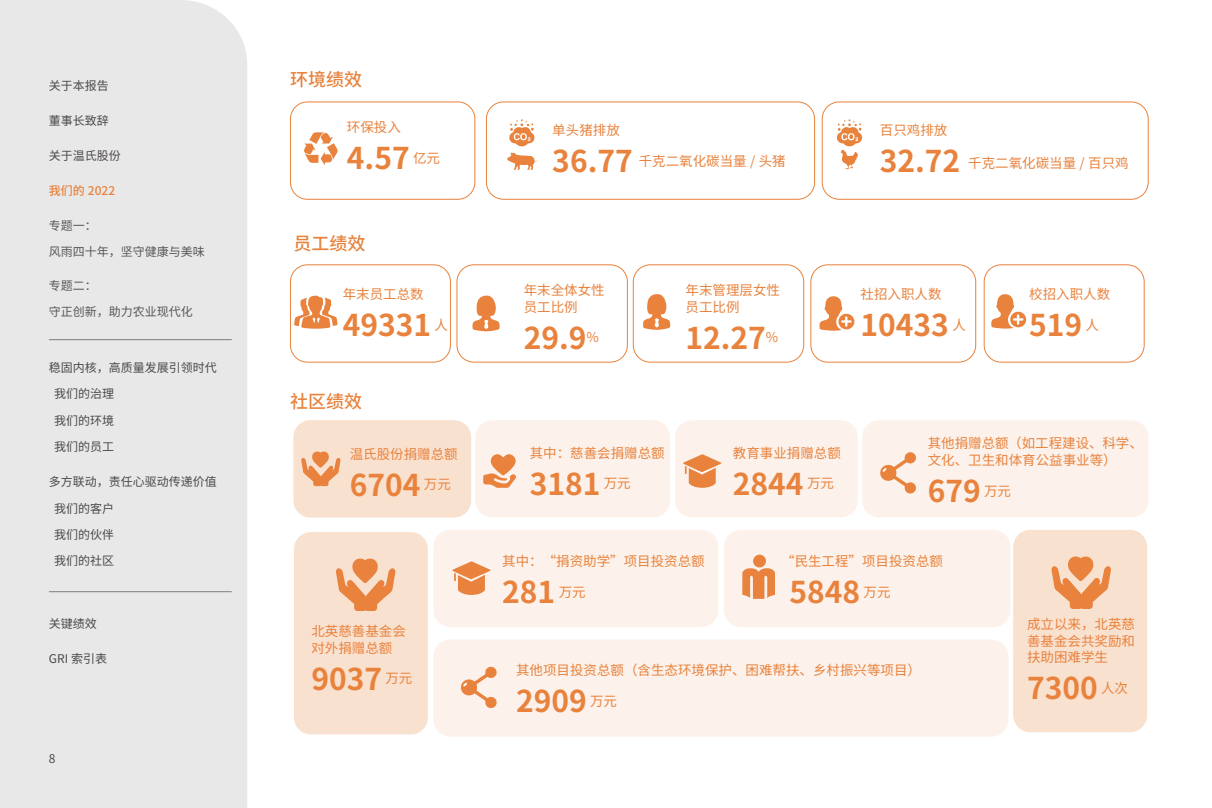
<style>
.page{position:relative;width:1212px;height:808px;background:#fff}
.page>*{position:absolute;margin:0;border:0;box-sizing:border-box;transform-origin:0 0}
.t1{font:700 30px "Source Han Sans CN";color:#e8823c}
.t2{font:500 18px "Source Han Sans CN";color:#e8823c}
.t3{font:13.5px/16.5px "Source Han Sans CN";color:#e8823c}
.t4{font:12px/26.4px "Source Han Sans CN";color:#4c4948}
.t5{font:12px/26px "Source Han Sans CN";color:#595757}
.t6{font:500 12px "Source Han Sans CN";color:#e8823c}
</style>
<div class="page">
<div style="left:0;top:0;width:247px;height:808px;background:#e8e8e8"></div>
<hr style="left:49px;top:339px;width:183px;height:1px;background:#898989">
<hr style="left:49px;top:591px;width:183px;height:1px;background:#898989">
<div style="left:290px;top:102px;width:185px;height:98px;border:1px solid #e8823c;border-radius:17px"></div>
<div style="left:475px;top:420px;width:195px;height:97px;background:#fcf2eb;border-radius:17px"></div>
<div style="left:293px;top:420px;width:178px;height:97px;background:#f9e1d0;border-radius:17px"></div>
<div style="left:862px;top:420px;width:286px;height:97px;background:#fcf2eb;border-radius:17px"></div>
<div style="left:433px;top:530px;width:285px;height:97px;background:#fcf2eb;border-radius:17px"></div>
<div style="left:294px;top:532px;width:134px;height:202px;background:#f9e1d0;border-radius:17px"></div>
<div style="left:1013px;top:530px;width:134px;height:202px;background:#f9e1d0;border-radius:17px"></div>
<div style="left:675px;top:420px;width:183px;height:97px;background:#fcf2eb;border-radius:17px"></div>
<div style="left:724px;top:530px;width:286px;height:97px;background:#fcf2eb;border-radius:17px"></div>
<div style="left:433px;top:639px;width:575px;height:98px;background:#fcf2eb;border-radius:17px"></div>
<div style="left:290px;top:264px;width:161px;height:98px;border:1px solid #e8823c;border-radius:17px"></div>
<div style="left:810px;top:264px;width:166px;height:98px;border:1px solid #e8823c;border-radius:17px"></div>
<div style="left:984px;top:264px;width:160px;height:98px;border:1px solid #e8823c;border-radius:17px"></div>
<div style="left:457px;top:264px;width:171px;height:98px;border:1px solid #e8823c;border-radius:17px"></div>
<div style="left:633px;top:264px;width:171px;height:98px;border:1px solid #e8823c;border-radius:17px"></div>
<div style="left:486px;top:102px;width:329px;height:98px;border:1px solid #e8823c;border-radius:17px"></div>
<div style="left:822px;top:102px;width:326px;height:98px;border:1px solid #e8823c;border-radius:17px"></div>
<svg style="left:304px;top:132px;width:34px;height:33px"></svg>
<svg style="left:507px;top:153px;width:29px;height:17px"></svg>
<svg style="left:472px;top:296px;width:28px;height:35px"></svg>
<svg style="left:643px;top:294px;width:27px;height:36px"></svg>
<svg style="left:991px;top:294px;width:35px;height:35px"></svg>
<svg style="left:819px;top:296px;width:35px;height:35px"></svg>
<svg style="left:683px;top:454px;width:38px;height:34px"></svg>
<svg style="left:452px;top:561px;width:39px;height:34px"></svg>
<svg style="left:483px;top:454px;width:33px;height:34px"></svg>
<svg style="left:880px;top:452px;width:36px;height:42px"></svg>
<svg style="left:461px;top:666px;width:36px;height:42px"></svg>
<div style="left:753px;top:555px;width:13px;height:12px;background:#e8823d;border-radius:50%"></div>
<svg style="left:742px;top:566px;width:33px;height:33px"></svg>
<svg style="left:336px;top:558px;width:59px;height:53px"></svg>
<svg style="left:1051px;top:556px;width:60px;height:53px"></svg>
<svg style="left:301px;top:451px;width:39px;height:35px"></svg>
<svg style="left:509px;top:119px;width:25px;height:27px"></svg>
<svg style="left:837px;top:119px;width:25px;height:50px"></svg>
<svg style="left:294px;top:296px;width:43px;height:33px"></svg>
<p class="t4" style="left:49px;top:73px;width:62px">关于本报告</p>
<p class="t4" style="left:49px;top:107px;width:62px">董事长致辞</p>
<p class="t4" style="left:49px;top:142px;width:74px">关于温氏股份</p>
<p class="t6" style="left:49px;top:183px;width:68px">我们的 2022</p>
<p class="t5" style="left:49px;top:212px;width:158px">专题一：<br>风雨四十年，坚守健康与美味</p>
<p class="t5" style="left:49px;top:273px;width:146px">专题二：<br>守正创新，助力农业现代化</p>
<p class="t4" style="left:49px;top:355px;width:170px">稳固内核，高质量发展引领时代</p>
<p class="t4" style="left:54px;top:381px;width:62px">我们的治理我们的环境</p>
<p class="t4" style="left:54px;top:434px;width:62px">我们的员工</p>
<p class="t4" style="left:54px;top:469px;width:164px;text-indent:-5px">多方联动，责任心驱动传递价值我们的客户</p>
<p class="t4" style="left:54px;top:522px;width:62px">我们的伙伴</p>
<p class="t4" style="left:54px;top:548px;width:62px">我们的社区</p>
<p class="t4" style="left:49px;top:611px;width:50px">关键绩效</p>
<p class="t4" style="left:49px;top:646px;width:60px">GRI 索引表</p>
<p class="t4" style="left:49px;top:745px;width:8px">8</p>
<h2 class="t2" style="left:290px;top:69px;width:73px">环境绩效</h2>
<p class="t3" style="left:347px;top:119px;width:55px">环保投入</p>
<h1 class="t1" style="left:347px;top:141px;width:64px">4.57</h1>
<p class="t3" style="left:413px;top:150px;width:28px">亿元</p>
<h2 class="t2" style="left:293px;top:233px;width:73px">员工绩效</h2>
<p class="t3" style="left:343px;top:286px;width:82px">年末员工总数</p>
<h1 class="t1" style="left:343px;top:308px;width:90px">49331</h1>
<p class="t3" style="left:434px;top:317px;width:15px">人</p>
<h2 class="t2" style="left:290px;top:391px;width:73px">社区绩效</h2>
<p class="t3" style="left:350px;top:446px;width:109px">温氏股份捐赠总额</p>
<h1 class="t1" style="left:350px;top:468px;width:72px">6704</h1>
<p class="t3" style="left:424px;top:476px;width:28px">万元</p>
<p class="t3" style="left:311px;top:623px;width:96px">北英慈善基金会对外捐赠总额</p>
<h1 class="t1" style="left:311px;top:662px;width:72px">9037</h1>
<p class="t3" style="left:385px;top:670px;width:28px">万元</p>
<p class="t3" style="left:552px;top:122px;width:69px">单头猪排放</p>
<h1 class="t1" style="left:552px;top:144px;width:82px">36.77</h1>
<p class="t3" style="left:880px;top:122px;width:69px">百只鸡排放</p>
<p class="t3" style="left:639px;top:153px;width:149px">千克二氧化碳当量 / 头猪</p>
<h1 class="t1" style="left:880px;top:144px;width:82px">32.72</h1>
<p class="t3" style="left:968px;top:155px;width:162px">千克二氧化碳当量 / 百只鸡</p>
<p class="t3" style="left:524px;top:282px;width:82px">年末全体女性员工比例</p>
<h1 class="t1" style="left:524px;top:321px;width:64px">29.9</h1>
<p class="t3" style="left:586px;top:329px;width:14px">%</p>
<p class="t3" style="left:685px;top:282px;width:96px">年末管理层女性员工比例</p>
<h1 class="t1" style="left:685px;top:321px;width:82px">12.27</h1>
<p class="t3" style="left:766px;top:329px;width:14px">%</p>
<p class="t3" style="left:860px;top:286px;width:82px">社招入职人数</p>
<h1 class="t1" style="left:860px;top:308px;width:90px">10433</h1>
<p class="t3" style="left:952px;top:317px;width:15px">人</p>
<p class="t3" style="left:1029px;top:286px;width:82px">校招入职人数</p>
<h1 class="t1" style="left:1029px;top:308px;width:55px">519</h1>
<p class="t3" style="left:1085px;top:317px;width:15px">人</p>
<p class="t3" style="left:530px;top:445px;width:136px">其中：慈善会捐赠总额</p>
<h1 class="t1" style="left:530px;top:467px;width:72px">3181</h1>
<p class="t3" style="left:604px;top:475px;width:28px">万元</p>
<p class="t3" style="left:502px;top:553px;width:204px">其中：“捐资助学”项目投资总额</p>
<h1 class="t1" style="left:502px;top:575px;width:55px">281</h1>
<p class="t3" style="left:559px;top:584px;width:28px">万元</p>
<p class="t3" style="left:733px;top:445px;width:109px">教育事业捐赠总额</p>
<h1 class="t1" style="left:733px;top:467px;width:72px">2844</h1>
<p class="t3" style="left:807px;top:475px;width:28px">万元</p>
<p class="t3" style="left:928px;top:435px;width:217px">其他捐赠总额（如工程建设、科学、文化、卫生和体育公益事业等）</p>
<h1 class="t1" style="left:928px;top:474px;width:55px">679</h1>
<p class="t3" style="left:984px;top:483px;width:28px">万元</p>
<p class="t3" style="left:781px;top:553px;width:163px">“民生工程”项目投资总额</p>
<h1 class="t1" style="left:789px;top:575px;width:72px">5848</h1>
<p class="t3" style="left:863px;top:584px;width:28px">万元</p>
<p class="t3" style="left:516px;top:662px;width:406px">其他项目投资总额（含生态环境保护、困难帮扶、乡村振兴等项目）</p>
<h1 class="t1" style="left:516px;top:684px;width:72px">2909</h1>
<p class="t3" style="left:590px;top:693px;width:28px">万元</p>
<p class="t3" style="left:1027px;top:616px;width:109px;text-align:justify">成立以来，北英慈善基金会共奖励和扶助困难学生</p>
<h1 class="t1" style="left:1027px;top:671px;width:72px">7300</h1>
<p class="t3" style="left:1101px;top:680px;width:28px">人次</p>
</div>
